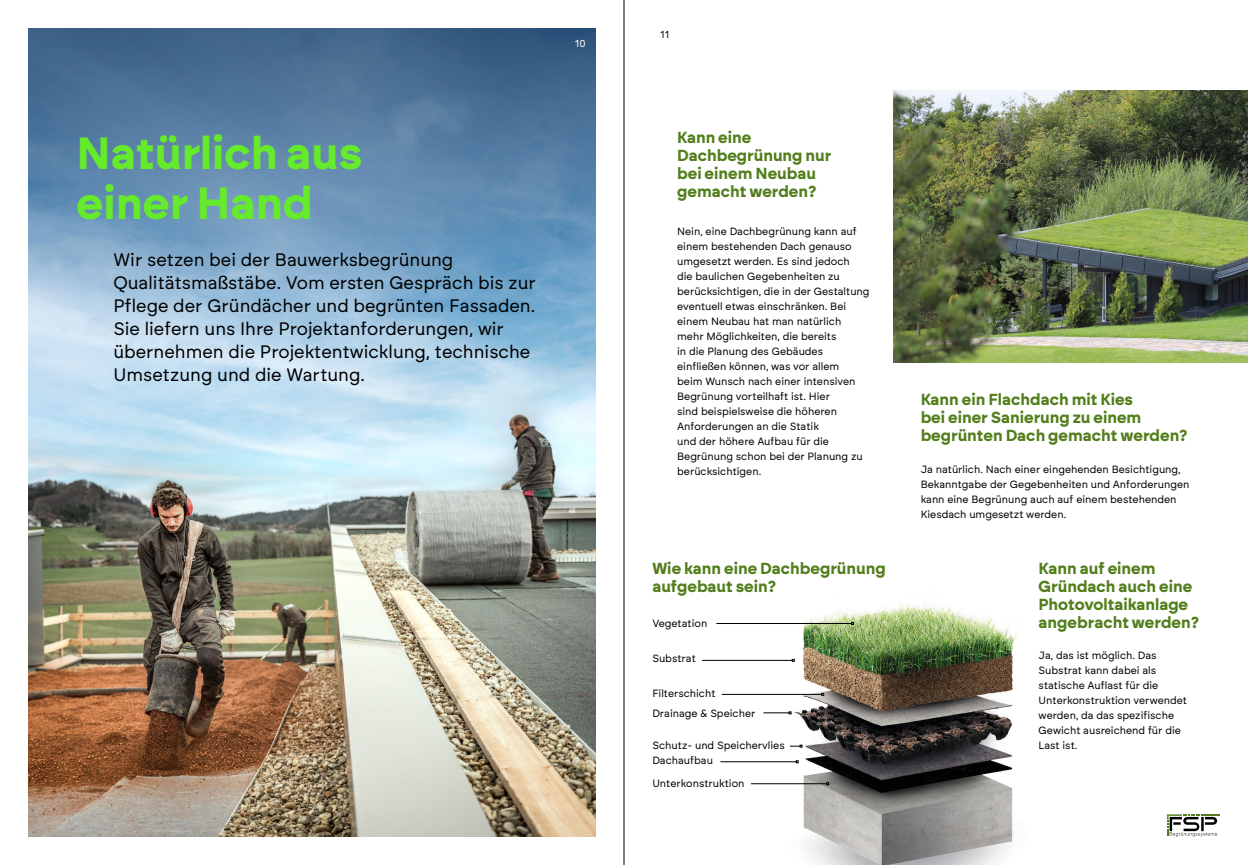
<style>
.page{position:relative;width:1248px;height:865px;background:#fff}
.page>*{position:absolute;margin:0;border:0;box-sizing:border-box;transform-origin:0 0}
.t1{font:700 45px/50px "Brockmann";color:#66ea2c}
.t2{font:18px/23px "Brockmann";color:#000}
.t3{font:700 16px/18px "Brockmann";color:#527e1c}
.t4{font:10.5px/15px "Brockmann";color:#000}
.t5{font:10px "Brockmann";color:#fff}
.t6{font:10px "Brockmann";color:#000}
.s1{font-family:"Acumin Variable Concept"}
</style>
<div class="page">
<img style="left:763px;top:604px;width:254px;height:261px">
<svg style="left:1167px;top:814px;width:52px;height:22px"></svg>
<img style="left:28px;top:28px;width:567px;height:808px">
<img style="left:893px;top:91px;width:354px;height:272px">
<hr style="left:716px;top:623px;width:135px;height:1px;background:#000">
<hr style="left:702px;top:660px;width:90px;height:1px;background:#000">
<hr style="left:721px;top:694px;width:100px;height:1px;background:#000">
<svg style="left:763px;top:711px;width:28px;height:3px"></svg>
<svg style="left:789px;top:745px;width:13px;height:2px"></svg>
<hr style="left:720px;top:761px;width:76px;height:1px;background:#000">
<hr style="left:750px;top:783px;width:76px;height:1px;background:#000">
<hr style="left:623px;top:0;width:1px;height:865px;background:#000">
<h1 class="t1" style="left:77px;top:127px;width:287px">Natürlich aus einer Hand</h1>
<p class="t2" style="left:113px;top:248px;width:424px">Wir setzen bei der Bauwerksbegrünung Qualitätsma<span class="s1">ß</span>stäbe. Vom ersten Gespräch bis zur Pflege der Gründächer und begrünten Fassaden.<br>Sie liefern uns Ihre Projektanforderungen, wir übernehmen die Projektentwicklung, technische Umsetzung und die Wartung.</p>
<p class="t5" style="left:574px;top:37px;width:12px">10</p>
<p class="t6" style="left:660px;top:28px;width:11px">11</p>
<h3 class="t3" style="left:677px;top:128px;width:156px">Kann eine<br>Dachbegrünung nur bei einem Neubau gemacht werden?</h3>
<p class="t4" style="left:677px;top:224px;width:194px">Nein, eine Dachbegrünung kann auf einem bestehenden Dach genauso umgesetzt werden. Es sind jedoch<br>die baulichen Gegebenheiten zu berücksichtigen, die in der Gestaltung eventuell etwas einschränken. Bei einem Neubau hat man natürlich mehr Möglichkeiten, die bereits<br>in die Planung des Gebäudes einflie<span class="s1">ß</span>en können, was vor allem<br>beim Wunsch nach einer intensiven<br>Begrünung vorteilhaft ist. Hier<br>sind beispielsweise die höheren<br>Anforderungen an die Statik<br>und der höhere Aufbau für die<br>Begrünung schon bei der Planung zu berücksichtigen.</p>
<h3 class="t3" style="left:652px;top:559px;width:235px">Wie kann eine Dachbegrünung aufgebaut sein?</h3>
<p class="t4" style="left:652px;top:615px;width:56px">Vegetation</p>
<p class="t4" style="left:652px;top:650px;width:45px">Substrat</p>
<p class="t4" style="left:652px;top:682px;width:105px;line-height:20px">Filterschicht<br>Drainage &amp; Speicher</p>
<p class="t4" style="left:652px;top:737px;width:134px">Schutz- und Speichervlies<br>Dachaufbau</p>
<p class="t4" style="left:652px;top:775px;width:94px">Unterkonstruktion</p>
<h3 class="t3" style="left:920px;top:390px;width:268px">Kann ein Flachdach mit Kies<br>bei einer Sanierung zu einem begrünten Dach gemacht werden?</h3>
<p class="t4" style="left:920px;top:462px;width:270px">Ja natürlich. Nach einer eingehenden Besichtigung, Bekanntgabe der Gegebenheiten und Anforderungen kann eine Begrünung auch auf einem bestehenden Kiesdach umgesetzt werden.</p>
<h3 class="t3" style="left:1038px;top:559px;width:162px">Kann auf einem<br>Gründach auch eine<br>Photovoltaikanlage angebracht werden?</h3>
<p class="t4" style="left:1038px;top:647px;width:150px">Ja, das ist möglich. Das<br>Substrat kann dabei als statische Auflast für die<br>Unterkonstruktion verwendet werden, da das spezifische<br>Gewicht ausreichend für die<br>Last ist.</p>
</div>
